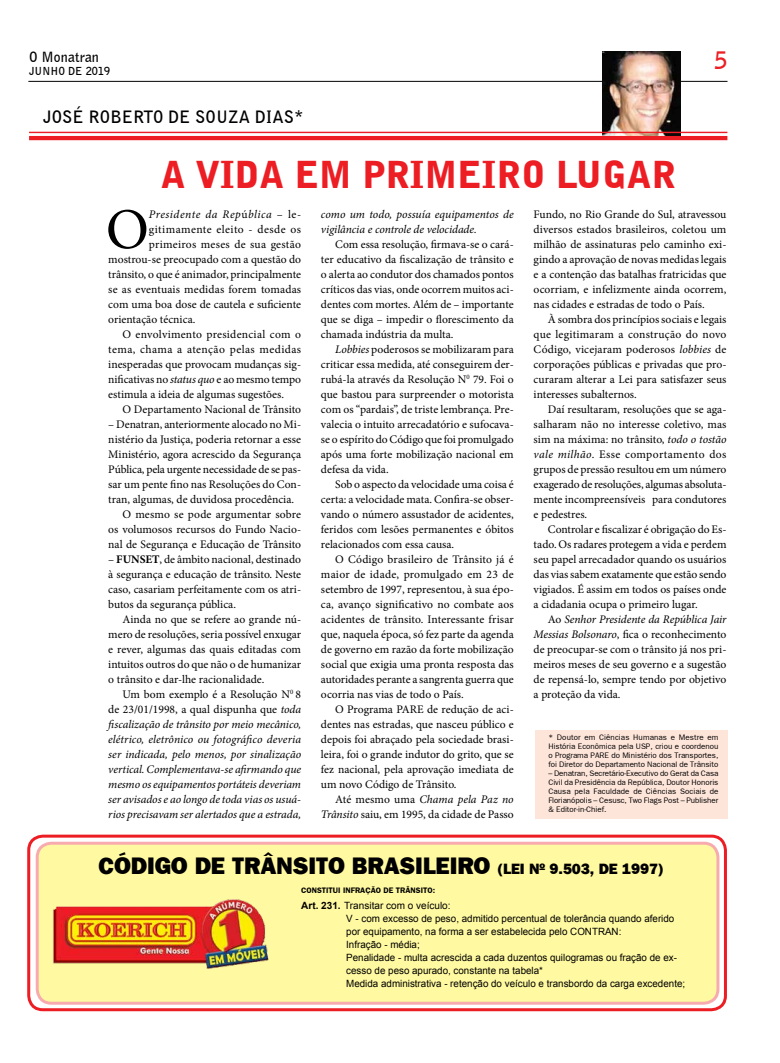
<style>
.page{position:relative;width:780px;height:1063px;background:#fff}
.page>*{position:absolute;margin:0;border:0;box-sizing:border-box;transform-origin:0 0}
.t1{font:57.8px "Minion Pro";color:#000}
.t2{font:900 37px "Bell Gothic BT";color:#ed1d24}
.t3{font:24px "Frankfurt Gothic Heavy Plain";letter-spacing:-.005em;color:#000}
.t4{font:700 24px "Bell Gothic BT";color:#ed1d24}
.t5{font:700 17px "Bell Gothic BT";color:#000}
.t6{font:15px "Frankfurt Gothic Heavy Plain";letter-spacing:-.005em;color:#000}
.t7{font:700 14px "Bell Gothic BT";color:#000}
.t8{font:11.6px/15px "Minion Pro";color:#000;text-align:justify}
.t9{font:italic 11.6px/15px "Minion Pro";letter-spacing:-.005em;color:#000;text-align:justify}
.t10{font:11.6px "Minion Pro";letter-spacing:.025em;color:#000}
.t11{font:11.6px "Minion Pro";letter-spacing:.03em;color:#000}
.t12{font:italic 11.6px "Minion Pro";letter-spacing:.045em;color:#000}
.t13{font:11.6px "Minion Pro";letter-spacing:.035em;color:#000}
.t14{font:700 11px "Bell Gothic BT";color:#000}
.t15{font:10px/13px "Arial";color:#000}
.t16{font:8px/9px "Frankfurt Gothic Plain";color:#000;text-align:justify}
.t17{font:700 8px "Frankfurt Gothic";color:#000}
.s1{font-style:normal}
.s2{font-style:italic}
.s3{font-weight:700}
.s4{font-size:15px}
</style>
<div class="page">
<hr style="left:28px;top:81px;width:699px;height:1px;background:#000">
<img style="left:602px;top:51px;width:79px;height:85px">
<hr style="left:29px;top:132px;width:698px;height:1px;background:#ed1d24">
<hr style="left:29px;top:136px;width:698px;height:4px;background:#ed1d24">
<div style="left:534px;top:730px;width:193px;height:89px;background:#fee5da"></div>
<svg style="left:29px;top:836px;width:696px;height:174px"></svg>
<div style="left:27px;top:835px;width:700px;height:176px;border:3px solid #ed1d24;border-radius:14px"></div>
<div style="left:37px;top:843px;width:681px;height:160px;background:#fffaa1;border-radius:14px"></div>
<div style="left:36px;top:842px;width:683px;height:163px;border:3px solid #ed1d24;border-radius:14px"></div>
<img style="left:53px;top:899px;width:216px;height:69px">
<p class="t7" style="left:29px;top:47px;width:71px">O Monatran</p>
<p class="t14" style="left:29px;top:64px;width:83px">JUNHO DE 2019</p>
<h3 class="t5" style="left:43px;top:106px;width:262px">JOSÉ ROBERTO DE SOUZA DIAS*</h3>
<h2 class="t2" style="left:161px;top:151px;width:512px">A VIDA EM PRIMEIRO LUGAR</h2>
<h3 class="t4" style="left:714px;top:45px;width:15px">5</h3>
<h1 class="t1" style="left:106px;top:191px;width:45px">O</h1>
<p class="t12" style="left:149px;top:206px;width:154px">Presidente da Rep<span class="s1">ú</span>blica <span class="s1">– le-</span></p>
<p class="t13" style="left:149px;top:222px;width:154px">gitimamente eleito - desde os</p>
<p class="t10" style="left:149px;top:237px;width:154px">primeiros meses de sua gestão</p>
<p class="t8" style="left:108px;top:252px;width:194px">mostrou-se preocupado com a questão do</p>
<p class="t8" style="left:108px;top:267px;width:194px">trânsito, o que é animador, principalmente</p>
<p class="t8" style="left:108px;top:282px;width:194px">se as eventuais medidas forem tomadas</p>
<p class="t8" style="left:108px;top:297px;width:194px">com uma boa dose de cautela e suficiente</p>
<p class="t8" style="left:108px;top:312px;width:89px">orientação técnica.</p>
<p class="t10" style="left:122px;top:327px;width:180px">O envolvimento presidencial com o</p>
<p class="t11" style="left:108px;top:342px;width:194px">tema, chama a atenção pelas medidas</p>
<p class="t8" style="left:108px;top:357px;width:194px">inesperadas que provocam mudanças sig-</p>
<p class="t8" style="left:108px;top:372px;width:194px">nificativas no <span class="s2">status quo</span> e ao mesmo tempo</p>
<p class="t8" style="left:108px;top:387px;width:177px">estimula a ideia de algumas sugestões.</p>
<p class="t8" style="left:122px;top:402px;width:180px">O Departamento Nacional de Trânsito</p>
<p class="t8" style="left:108px;top:417px;width:194px">– Denatran, anteriormente alocado no Mi-</p>
<p class="t8" style="left:108px;top:432px;width:194px">nistério da Justiça, poderia retornar a esse</p>
<p class="t8" style="left:108px;top:447px;width:194px">Ministério, agora acrescido da Segurança</p>
<p class="t8" style="left:108px;top:462px;width:194px">Pública, pela urgente necessidade de se pas-</p>
<p class="t8" style="left:108px;top:477px;width:194px">sar um pente fino nas Resoluções do Con-</p>
<p class="t8" style="left:108px;top:492px;width:187px">tran, algumas, de duvidosa procedência.</p>
<p class="t8" style="left:122px;top:507px;width:180px">O mesmo se pode argumentar sobre</p>
<p class="t8" style="left:108px;top:522px;width:194px">os volumosos recursos do Fundo Nacio-</p>
<p class="t8" style="left:108px;top:537px;width:194px">nal de Segurança e Educação de Trânsito</p>
<p class="t8" style="left:108px;top:552px;width:194px">– <span class="s3">FUNSET</span>, de âmbito nacional, destinado à segurança e educação de trânsito. Neste caso, casariam perfeitamente com os atri&shy;butos da segurança pública.</p>
<p class="t8" style="left:108px;top:612px;width:194px;text-indent:14px">Ainda no que se refere ao grande nú&shy;mero de resoluções, seria possível enxugar e rever, algumas das quais editadas com intuitos outros do que não o de humanizar o trânsito e dar-lhe racionalidade.</p>
<p class="t9" style="left:108px;top:687px;width:194px;text-indent:14px"><span class="s1">Um bom exemplo é a Resolução N</span><sup>0</sup> <span class="s1">8 de 23/01/1998, a qual dispunha que</span> toda fiscalização de trânsito por meio mecânico, elétrico, eletrônico ou fotográfico deveria ser indicada, pelo menos, por sinalização vertical. Complementava-se afirmando que mesmo os equipamentos portáteis deveriam ser avisados e ao longo de toda vias os usuá&shy;rios precisavam ser alertados que a estrada,</p>
<p class="t9" style="left:321px;top:207px;width:194px">como um todo, possuía equipamentos de vigilância e controle de velocidade.</p>
<p class="t8" style="left:321px;top:237px;width:194px;text-indent:14px">Com essa resolução, firmava-se o cará&shy;ter educativo da fiscalização de trânsito e o alerta ao condutor dos chamados pontos críticos das vias, onde ocorrem muitos aci&shy;dentes com mortes. Além de – importante que se diga – impedir o florescimento da chamada indústria da multa.</p>
<p class="t8" style="left:321px;top:342px;width:194px;text-indent:14px"><span class="s2">Lobbies</span> poderosos se mobilizaram para criticar essa medida, até conseguirem der&shy;rubá-la através da Resolução N<sup>0</sup> 79. Foi o que bastou para surpreender o motorista com os “pardais”, de triste lembrança. Pre&shy;valecia o intuito arrecadatório e sufocava&shy;se o espírito do Código que foi promulgado após uma forte mobilização nacional em defesa da vida.</p>
<p class="t8" style="left:321px;top:477px;width:194px;text-indent:14px">Sob o aspecto da velocidade uma coisa é certa: a velocidade mata. Confira-se obser&shy;vando o número assustador de acidentes, feridos com lesões permanentes e óbitos relacionados com essa causa.</p>
<p class="t8" style="left:321px;top:552px;width:194px;text-indent:14px">O Código brasileiro de Trânsito já é maior de idade, promulgado em 23 de setembro de 1997, representou, à sua épo&shy;ca, avanço significativo no combate aos acidentes de trânsito. Interessante frisar que, naquela época, só fez parte da agenda de governo em razão da forte mobilização social que exigia uma pronta resposta das autoridades perante a sangrenta guerra que ocorria nas vias de todo o País.</p>
<p class="t8" style="left:321px;top:702px;width:194px;text-indent:14px">O Programa PARE de redução de aci&shy;dentes nas estradas, que nasceu público e depois foi abraçado pela sociedade brasi&shy;leira, foi o grande indutor do grito, que se fez nacional, pela aprovação imediata de um novo Código de Trânsito.</p>
<p class="t8" style="left:321px;top:792px;width:194px;text-align:right">Até mesmo uma <span class="s2">Chama pela Paz no<br>Trânsito</span> saiu, em 1995, da cidade de Passo</p>
<p class="t8" style="left:533px;top:207px;width:194px">Fundo, no Rio Grande do Sul, atravessou diversos estados brasileiros, coletou um milhão de assinaturas pelo caminho exi&shy;gindo a aprovação de novas medidas legais e a contenção das batalhas fratricidas que ocorriam, e infelizmente ainda ocorrem, nas cidades e estradas de todo o País.</p>
<p class="t8" style="left:533px;top:312px;width:194px;text-indent:14px">À sombra dos princípios sociais e legais que legitimaram a construção do novo Código, vicejaram poderosos <span class="s2">lobbies</span> de corporações públicas e privadas que pro&shy;curaram alterar a Lei para satisfazer seus interesses subalternos.</p>
<p class="t8" style="left:533px;top:402px;width:194px;text-indent:14px">Daí resultaram, resoluções que se aga&shy;salharam não no interesse coletivo, mas sim na máxima: no trânsito, <span class="s2">todo o tostão vale milhão</span>. Esse comportamento dos grupos de pressão resultou em um número exagerado de resoluções, algumas absoluta&shy;mente incompreensíveis para condutores e pedestres.</p>
<p class="t8" style="left:533px;top:522px;width:194px;text-indent:14px">Controlar e fiscalizar é obrigação do Es&shy;tado. Os radares protegem a vida e perdem seu papel arrecadador quando os usuários das vias sabem exatamente que estão sendo vigiados. É assim em todos os países onde a cidadania ocupa o primeiro lugar.</p>
<p class="t8" style="left:533px;top:612px;width:194px;text-indent:14px">Ao <span class="s2">Senhor Presidente da República Jair Messias Bolsonaro</span>, fica o reconhecimento de preocupar-se com o trânsito já nos pri&shy;meiros meses de seu governo e a sugestão de repensá-lo, sempre tendo por objetivo a proteção da vida.</p>
<p class="t16" style="left:548px;top:733px;width:172px">* Doutor em Ciências Humanas e Mestre em História Econômica pela USP, criou e coordenou o Programa PARE do Ministério dos Transportes, foi Diretor do Departamento Nacional de Trânsito</p>
<p class="t16" style="left:548px;top:769px;width:171px">– Denatran, Secretário-Executivo do Gerat da Casa Civil da Presidência da República, Doutor Honoris Causa pela Faculdade de Ciências Sociais de Florianópolis – Cesusc, Two Flags Post – Publisher &amp; Editor-in-Chief.</p>
<h3 class="t3" style="left:99px;top:852px;width:412px">CÓDIGO DE TRÂNSITO BRASILEIRO <span class="s4">(LEI</span></h3>
<p class="t6" style="left:529px;top:860px;width:136px">Nº 9.503, DE 1997)</p>
<p class="t17" style="left:301px;top:886px;width:11px">CONSTITUI</p>
<p class="t17" style="left:343px;top:886px;width:6px">INFRAÇÃO</p>
<p class="t17" style="left:383px;top:886px;width:18px">DE TRÂNSITO</p>
<p class="t17" style="left:432px;top:886px;width:4px">:</p>
<p class="t15" style="left:346px;top:899px;width:340px;text-indent:-45px"><span class="s3">Art. 231.</span> Transitar com o veículo:<br>V - com excesso de peso, admitido percentual de tolerância quando aferido por equipamento, na forma a ser estabelecida pelo CONTRAN:<br>Infração - média;<br>Penalidade - multa acrescida a cada duzentos quilogramas ou fração de ex&shy;cesso de peso apurado, constante na tabela*<br>Medida administrativa - retenção do veículo e transbordo da carga excedente;</p>
</div>
